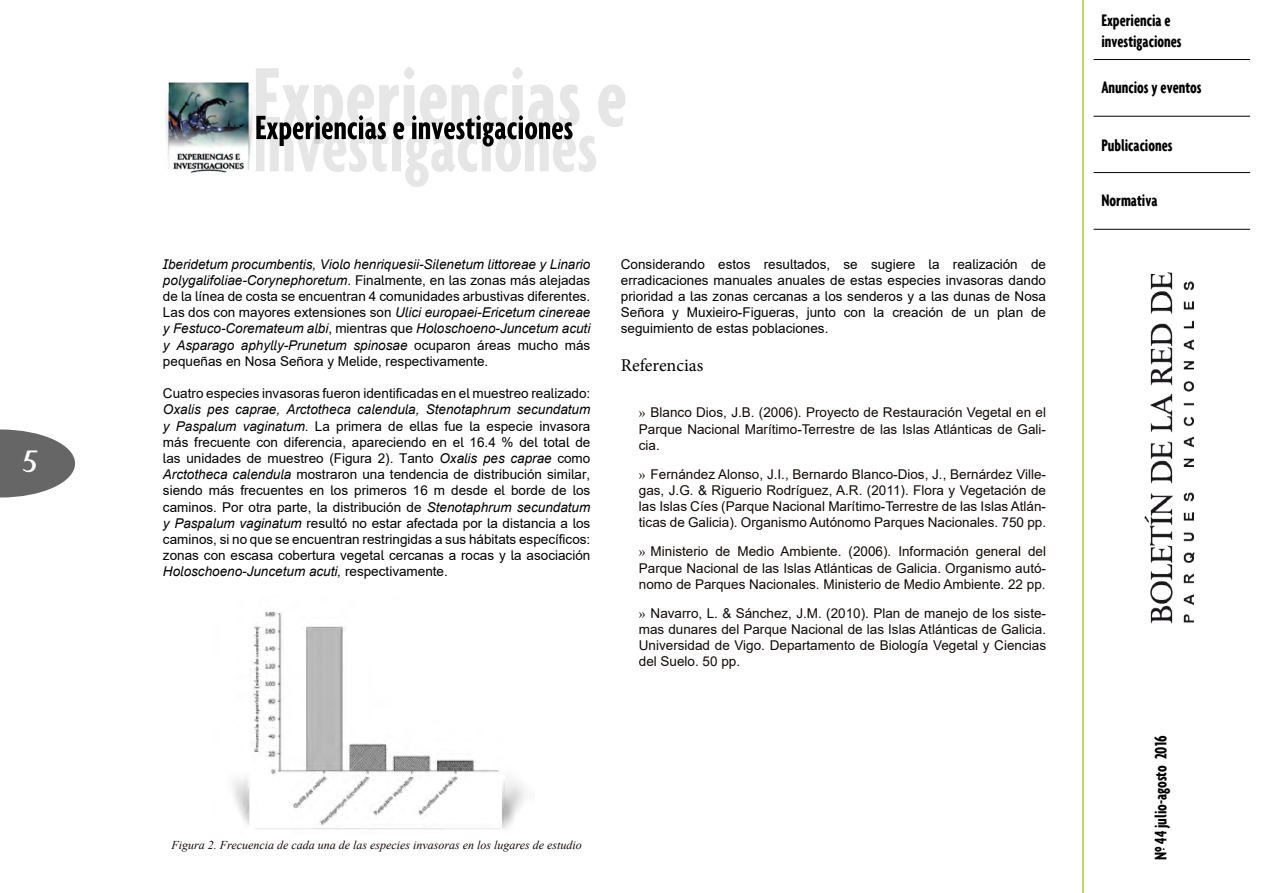
<style>
.page{position:relative;width:1263px;height:893px;background:#fff}
.page>*{position:absolute;margin:0;border:0;box-sizing:border-box;transform-origin:0 0}
.t1{font:30px "Palermo";color:#fff}
.t2{font:700 extra-condensed 18px/21.6px "Agenda";color:#000}
.t3{font:18px "Minion Pro";color:#000}
.t4{font:13.5px/16.2px "Arial";color:#000;text-align:justify}
.t5{font:13.5px/16.2px "Arial";color:#100906;text-align:justify}
.t6{font:italic 13.5px/16.2px "Arial";color:#000;text-align:justify}
.t7{font:italic 12px "Times New Roman";color:#100906}
.s1{font-style:normal}
.s2{font-style:italic}
.s3{font-family:"Times New Roman"}
</style>
<div class="page">
<svg style="left:0;top:429px;width:75px;height:68px"></svg>
<img style="left:1126px;top:115px;width:83px;height:509px">
<hr style="left:1082px;top:0;width:2px;height:893px;background:#b3c935">
<hr style="left:1093px;top:59px;width:157px;height:1px;background:#000">
<hr style="left:1093px;top:172px;width:157px;height:1px;background:#000">
<hr style="left:1093px;top:116px;width:157px;height:1px;background:#000">
<hr style="left:1093px;top:229px;width:157px;height:1px;background:#000">
<svg style="left:255px;top:67px;width:370px;height:120px"></svg>
<img style="left:165px;top:82px;width:90px;height:91px">
<img style="left:233px;top:612px;width:292px;height:218px">
<h1 class="t1" style="left:22px;top:444px;width:19px">5</h1>
<p class="t6" style="left:163px;top:256px;width:429px">Iberidetum procumbentis, Violo henriquesii-Silenetum littoreae y Linario polygalifoliae-Corynephoretum<span class="s1">. Finalmente, en las zonas más alejadas de la línea de costa se encuentran 4 comunidades arbustivas diferentes.<br>Las dos con mayores extensiones son</span> Ulici europaei-Ericetum cinereae y Festuco-Coremateum albi<span class="s1">, mientras que</span> Holoschoeno-Juncetum acuti y Asparago aphylly-Prunetum spinosae <span class="s1">ocuparon áreas mucho más pequeñas en Nosa Señora y Melide, respectivamente.</span></p>
<p class="t4" style="left:163px;top:385px;width:429px">Cuatro especies invasoras fueron identificadas en el muestreo realizado:</p>
<p class="t4" style="left:163px;top:401px;width:429px"><span class="s2">Oxalis pes caprae, Arctotheca calendula, Stenotaphrum secundatum y Paspalum vaginatum</span>. La primera de ellas fue la especie invasora más frecuente con diferencia, apareciendo en el 16.4 % del total de las unidades de muestreo (Figura 2). Tanto <span class="s2">Oxalis pes caprae</span> como <span class="s2">Arctotheca calendula</span> mostraron una tendencia de distribución similar, siendo más frecuentes en los primeros 16 m desde el borde de los caminos. Por otra parte, la distribución de <span class="s2">Stenotaphrum secundatum y Paspalum vaginatum</span> resultó no estar afectada por la distancia a los caminos, si no que se encuentran restringidas a sus hábitats específicos: zonas con escasa cobertura vegetal cercanas a rocas y la asociación <span class="s2">Holoschoeno-Juncetum acuti,</span> respectivamente.</p>
<p class="t4" style="left:621px;top:256px;width:427px">Considerando estos resultados, se sugiere la realización de erradicaciones manuales anuales de estas especies invasoras dando prioridad a las zonas cercanas a los senderos y a las dunas de Nosa Señora y Muxieiro-Figueras, junto con la creación de un plan de seguimiento de estas poblaciones.</p>
<h2 class="t3" style="left:621px;top:353px;width:84px">Referencias</h2>
<p class="t5" style="left:639px;top:404px;width:409px"><span class="s3">»</span> Blanco Dios, J.B. (2006). Proyecto de Restauración Vegetal en el Parque Nacional Marítimo-Terrestre de las Islas Atlánticas de Gali&shy;cia.</p>
<p class="t5" style="left:639px;top:466px;width:409px"><span class="s3">»</span> Fernández Alonso, J.I., Bernardo Blanco-Dios, J., Bernárdez Ville&shy;gas, J.G. &amp; Riguerio Rodríguez, A.R. (2011). Flora y Vegetación de las Islas Cíes (Parque Nacional Marítimo-Terrestre de las Islas Atlán&shy;ticas de Galicia). Organismo Autónomo Parques Nacionales. 750 pp.</p>
<p class="t5" style="left:639px;top:543px;width:409px"><span class="s3">»</span> Ministerio de Medio Ambiente. (2006). Información general del Parque Nacional de las Islas Atlánticas de Galicia. Organismo autó&shy;nomo de Parques Nacionales. Ministerio de Medio Ambiente. 22 pp.</p>
<p class="t5" style="left:639px;top:605px;width:409px"><span class="s3">»</span> Navarro, L. &amp; Sánchez, J.M. (2010). Plan de manejo de los siste&shy;mas dunares del Parque Nacional de las Islas Atlánticas de Galicia.<br>Universidad de Vigo. Departamento de Biología Vegetal y Ciencias del Suelo. 50 pp.</p>
<p class="t7" style="left:172px;top:836px;width:412px">Figura 2. Frecuencia de cada una de las especies invasoras en los lugares de estudio</p>
<h2 class="t2" style="left:1101px;top:9px;width:82px">Experiencia e investigaciones</h2>
<h2 class="t2" style="left:1101px;top:76px;width:102px">Anuncios y eventos</h2>
<h2 class="t2" style="left:1101px;top:134px;width:73px">Publicaciones</h2>
<h2 class="t2" style="left:1101px;top:189px;width:58px">Normativa</h2>
<h2 class="t2" style="left:1149px;top:860px;width:126px;rotate:-90deg">Nº 44 julio-agosto 2016</h2>
</div>
